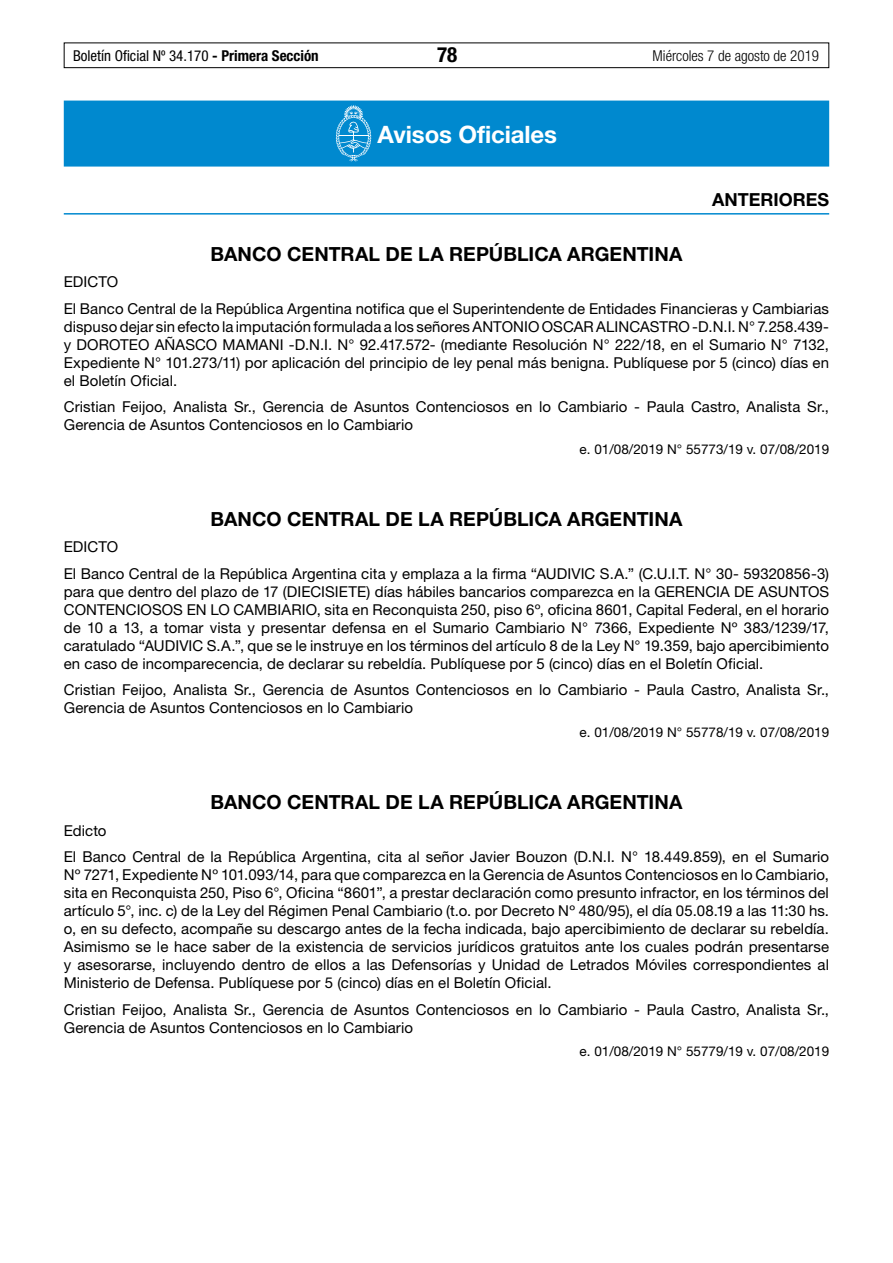
<style>
.page{position:relative;width:893px;height:1263px;background:#fff}
.page>*{position:absolute;margin:0;border:0;box-sizing:border-box;transform-origin:0 0}
.t1{font:700 24px "Helvetica Neue LT Std";letter-spacing:-.005em;color:#fff}
.t2{font:700 condensed 21px "Helvetica Neue LT Std";color:#000}
.t3{font:700 19.5px "Helvetica Neue LT Std";color:#000}
.t4{font:700 18px "Helvetica Neue LT Std";color:#000}
.t5{font:15px/18px "Helvetica Neue LT Std";letter-spacing:.005em;color:#000}
.t6{font:condensed 15px "Helvetica Neue LT Std";color:#000}
.t7{font:300 condensed 15px "Helvetica Neue LT Std";color:#000}
.t8{font:13.5px "Helvetica Neue LT Std";color:#000}
.s1{font-weight:700}
</style>
<div class="page">
<div style="left:64px;top:43px;width:765px;height:25px;border:1px solid #000"></div>
<div style="left:64px;top:101px;width:765px;height:66px;background:#0089cf"></div>
<hr style="left:64px;top:213px;width:765px;height:2px;background:#0089cf">
<svg style="left:336px;top:105px;width:35px;height:56px"></svg>
<p class="t6" style="left:73px;top:47px;width:247px">Boletín Oficial Nº 34.170 <span class="s1">- Primera Sección</span></p>
<h2 class="t2" style="left:437px;top:42px;width:22px">78</h2>
<p class="t7" style="left:653px;top:47px;width:168px">Miércoles 7 de agosto de 2019</p>
<h1 class="t1" style="left:378px;top:120px;width:181px">Avisos Oficiales</h1>
<p class="t4" style="left:712px;top:188px;width:118px">ANTERIORES</p>
<h3 class="t3" style="left:211px;top:242px;width:473px">BANCO CENTRAL DE LA REPÚBLICA ARGENTINA</h3>
<p class="t5" style="left:64px;top:269px;width:767px;line-height:26.5px">EDICTO<br>El Banco Central de la República Argentina notifica que el Superintendente de Entidades Financieras y Cambiarias</p>
<p class="t5" style="left:64px;top:317px;width:767px;text-align:justify">dispuso dejar sin efecto la imputación formulada a los señores ANTONIO OSCAR ALINCASTRO -D.N.I. N° 7.258.439- y DOROTEO AÑASCO MAMANI -D.N.I. N° 92.417.572- (mediante Resolución N° 222/18, en el Sumario N° 7132, Expediente N° 101.273/11) por aplicación del principio de ley penal más benigna. Publíquese por 5 (cinco) días en el Boletín Oficial.</p>
<p class="t5" style="left:64px;top:398px;width:767px">Cristian Feijoo, Analista Sr., Gerencia de Asuntos Contenciosos en lo Cambiario - Paula Castro, Analista Sr.,<br>Gerencia de Asuntos Contenciosos en lo Cambiario</p>
<p class="t8" style="left:580px;top:441px;width:251px">e. 01/08/2019 N° 55773/19 v. 07/08/2019</p>
<h3 class="t3" style="left:211px;top:507px;width:473px">BANCO CENTRAL DE LA REPÚBLICA ARGENTINA</h3>
<p class="t5" style="left:64px;top:534px;width:767px;line-height:26.5px">EDICTO<br>El Banco Central de la República Argentina cita y emplaza a la firma “AUDIVIC S.A.” (C.U.I.T. N° 30- 59320856-3)</p>
<p class="t5" style="left:64px;top:582px;width:767px;text-align:justify">para que dentro del plazo de 17 (DIECISIETE) días hábiles bancarios comparezca en la GERENCIA DE ASUNTOS CONTENCIOSOS EN LO CAMBIARIO, sita en Reconquista 250, piso 6º, oficina 8601, Capital Federal, en el horario de 10 a 13, a tomar vista y presentar defensa en el Sumario Cambiario N° 7366, Expediente Nº 383/1239/17, caratulado “AUDIVIC S.A.”, que se le instruye en los términos del artículo 8 de la Ley N° 19.359, bajo apercibimiento en caso de incomparecencia, de declarar su rebeldía. Publíquese por 5 (cinco) días en el Boletín Oficial.</p>
<p class="t5" style="left:64px;top:681px;width:767px">Cristian Feijoo, Analista Sr., Gerencia de Asuntos Contenciosos en lo Cambiario - Paula Castro, Analista Sr.,<br>Gerencia de Asuntos Contenciosos en lo Cambiario</p>
<p class="t8" style="left:580px;top:724px;width:251px">e. 01/08/2019 N° 55778/19 v. 07/08/2019</p>
<h3 class="t3" style="left:211px;top:790px;width:473px">BANCO CENTRAL DE LA REPÚBLICA ARGENTINA</h3>
<p class="t5" style="left:64px;top:817px;width:767px;line-height:26.5px">Edicto<br>El Banco Central de la República Argentina, cita al señor Javier Bouzon (D.N.I. N° 18.449.859), en el Sumario</p>
<p class="t5" style="left:64px;top:865px;width:767px;text-align:justify">Nº 7271, Expediente Nº 101.093/14, para que comparezca en la Gerencia de Asuntos Contenciosos en lo Cambiario, sita en Reconquista 250, Piso 6°, Oficina “8601”, a prestar declaración como presunto infractor, en los términos del artículo 5°, inc. c) de la Ley del Régimen Penal Cambiario (t.o. por Decreto Nº 480/95), el día 05.08.19 a las 11:30 hs. o, en su defecto, acompañe su descargo antes de la fecha indicada, bajo apercibimiento de declarar su rebeldía.<br>Asimismo se le hace saber de la existencia de servicios jurídicos gratuitos ante los cuales podrán presentarse y asesorarse, incluyendo dentro de ellos a las Defensorías y Unidad de Letrados Móviles correspondientes al Ministerio de Defensa. Publíquese por 5 (cinco) días en el Boletín Oficial.</p>
<p class="t5" style="left:64px;top:1000px;width:767px">Cristian Feijoo, Analista Sr., Gerencia de Asuntos Contenciosos en lo Cambiario - Paula Castro, Analista Sr.,<br>Gerencia de Asuntos Contenciosos en lo Cambiario</p>
<p class="t8" style="left:580px;top:1043px;width:251px">e. 01/08/2019 N° 55779/19 v. 07/08/2019</p>
</div>
